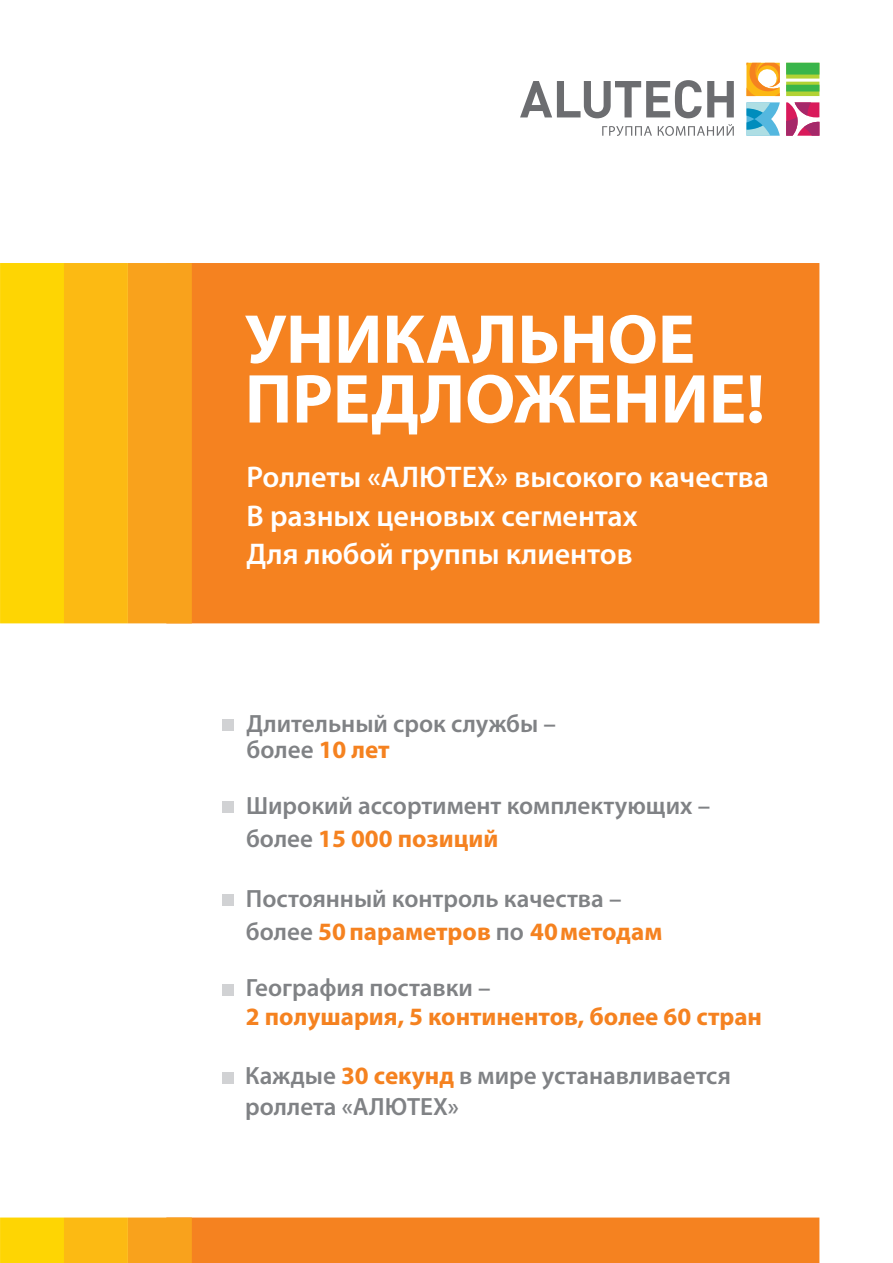
<style>
.page{position:relative;width:893px;height:1263px;background:#fff}
.page>*{position:absolute;margin:0;border:0;box-sizing:border-box;transform-origin:0 0}
.t1{font:700 69.9px/59.7px "Myriad Pro";color:#fff}
.t2{font:600 30px/38.7px "Myriad Pro";color:#fff}
.t3{font:600 25.05px/33px "Myriad Pro";color:#808285}
.t4{font:700 25.05px "Myriad Pro";color:#f58220}
.s1{font-weight:700;color:#f58220}
</style>
<div class="page">
<div style="left:192px;top:263px;width:627px;height:360px;background:#f58220"></div>
<svg style="left:0;top:263px;width:192px;height:360px;background:#fbbb10"></svg>
<svg style="left:786px;top:102px;width:33px;height:34px"></svg>
<svg style="left:746px;top:102px;width:34px;height:34px"></svg>
<svg style="left:786px;top:63px;width:33px;height:33px"></svg>
<svg style="left:746px;top:63px;width:34px;height:33px"></svg>
<svg style="left:520px;top:80px;width:214px;height:38px"></svg>
<svg style="left:602px;top:126px;width:50px;height:10px"></svg>
<svg style="left:658px;top:124px;width:76px;height:12px"></svg>
<div style="left:223px;top:719px;width:11px;height:12px;background:#d1d2d4"></div>
<div style="left:223px;top:801px;width:11px;height:12px;background:#d1d2d4"></div>
<div style="left:223px;top:895px;width:11px;height:11px;background:#d1d2d4"></div>
<div style="left:223px;top:984px;width:11px;height:12px;background:#d1d2d4"></div>
<div style="left:223px;top:1072px;width:11px;height:12px;background:#d1d2d4"></div>
<svg style="left:0;top:1217px;width:819px;height:46px;background:#f6911e"></svg>
<h1 class="t1" style="left:245px;top:315px;width:522px">УНИКАЛЬНОЕ<br>ПРЕДЛОЖЕНИЕ!</h1>
<p class="t2" style="left:247px;top:460px;width:524px">Роллеты «АЛЮТЕХ» высокого качества<br>В разных ценовых сегментах<br>Для любой группы клиентов</p>
<p class="t3" style="left:247px;top:712px;width:311px;line-height:26.1px">Длительный срок службы – более <span class="s1">10 лет</span></p>
<p class="t3" style="left:246px;top:791px;width:466px">Широкий ассортимент комплектующих – более <span class="s1">15 000 позиций</span></p>
<p class="t3" style="left:246px;top:884px;width:418px">Постоянный контроль качества – более <span class="s1">50 параметров</span> по <span class="s1">40 методам</span></p>
<p class="t3" style="left:246px;top:973px;width:246px">География поставки –</p>
<p class="t4" style="left:246px;top:1007px;width:518px">2 полушария, 5 континентов, более 60 стран</p>
<p class="t3" style="left:245px;top:1062px;width:487px;line-height:31px">Каждые <span class="s1">30 секунд</span> в мире устанавливается роллета «АЛЮТЕХ»</p>
</div>
